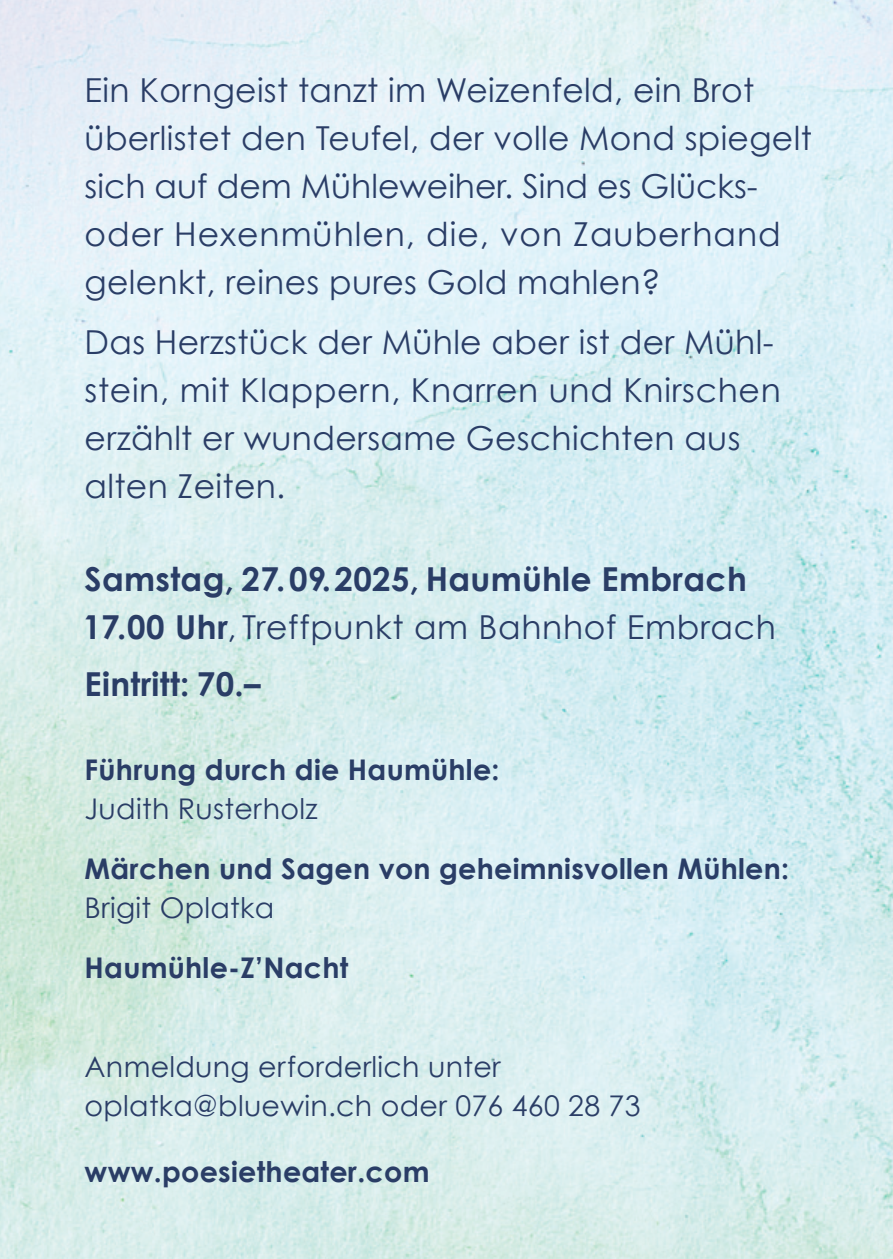
<style>
.page{position:relative;width:893px;height:1259px;background:#fff}
.page>*{position:absolute;margin:0;border:0;box-sizing:border-box;transform-origin:0 0}
.t1{font:33px/48px "Century Gothic";letter-spacing:.01em;color:#2a3d66}
.t2{font:700 33px/48px "Century Gothic";letter-spacing:.01em;color:#2a3d66}
.t3{font:700 28.5px "Century Gothic";letter-spacing:.01em;color:#2a3d66}
.t4{font:28.5px/39px "Century Gothic";letter-spacing:.01em;color:#2a3d66}
.s1{font-weight:400}
</style>
<div class="page">
<img style="left:0;top:0;width:893px;height:1259px">
<p class="t1" style="left:85px;top:66px;width:729px">Ein Korngeist tanzt im Weizenfeld, ein Brot überlistet den Teufel, der volle Mond spiegelt sich auf dem Mühleweiher. Sind es Glücks&shy;oder Hexenmühlen, die, von Zauberhand gelenkt, reines pures Gold mahlen?</p>
<p class="t1" style="left:85px;top:318px;width:698px">Das Herzstück der Mühle aber ist der Mühl&shy;stein, mit Klappern, Knarren und Knirschen erzählt er wundersame Geschichten aus alten Zeiten.</p>
<p class="t2" style="left:83px;top:554px;width:694px">Samstag, 27.09. 2025, Haumühle Embrach<br>17.00 Uhr<span class="s1">, Treffpunkt am Bahnhof Embrach</span></p>
<p class="t2" style="left:85px;top:659px;width:178px">Eintritt: 70.–</p>
<p class="t3" style="left:85px;top:752px;width:416px">Führung durch die Haumühle:</p>
<p class="t4" style="left:85px;top:789px;width:234px">Judith Rusterholz</p>
<p class="t3" style="left:85px;top:851px;width:706px">Märchen und Sagen von geheimnisvollen Mühlen:</p>
<p class="t4" style="left:85px;top:888px;width:191px">Brigit Oplatka</p>
<p class="t3" style="left:85px;top:950px;width:265px">Haumühle-Z’Nacht</p>
<p class="t4" style="left:85px;top:1047px;width:557px">Anmeldung erforderlich unter oplatka@bluewin.ch oder 076 460 28 73</p>
<p class="t3" style="left:85px;top:1154px;width:346px">www.poesietheater.com</p>
</div>
